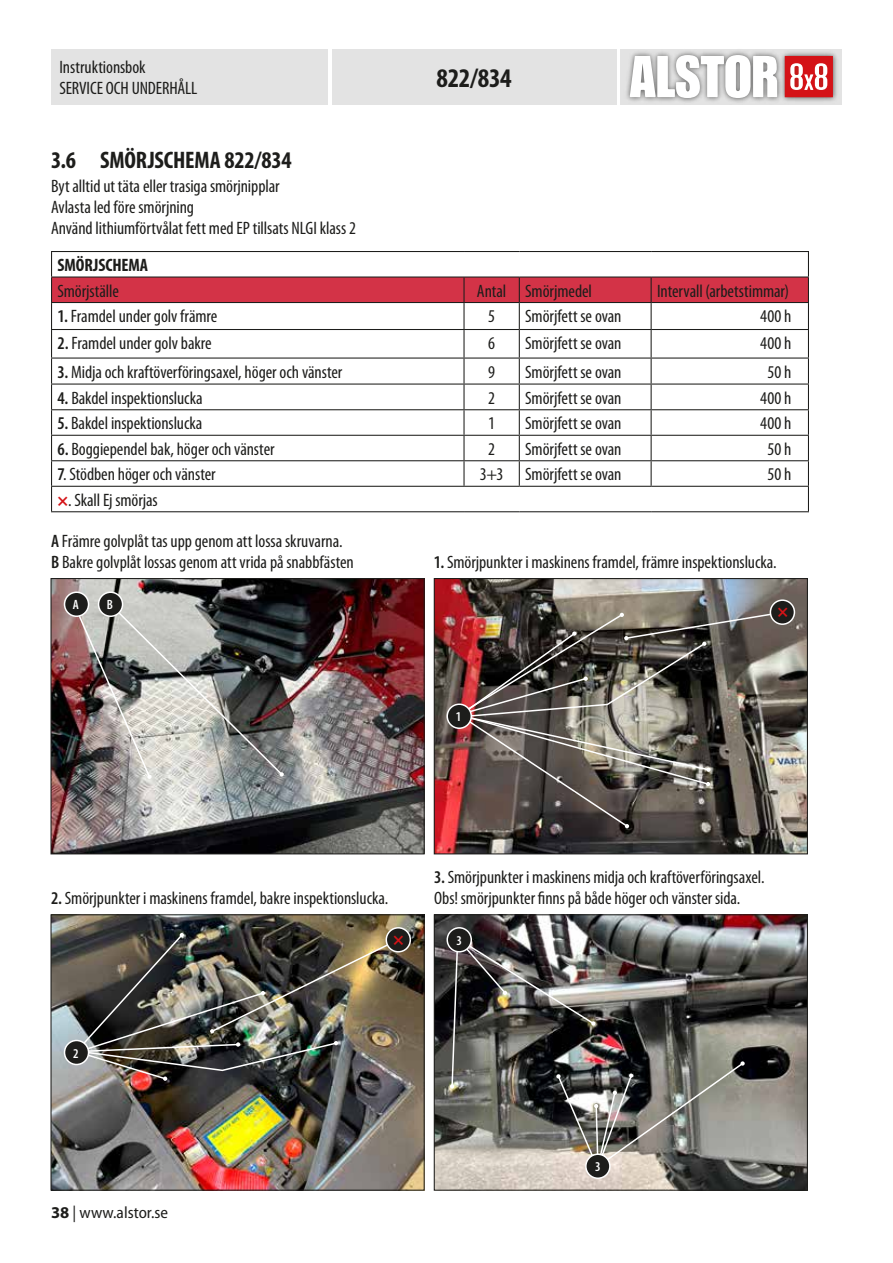
<style>
.page{position:relative;width:893px;height:1263px;background:#fff}
.page>*{position:absolute;margin:0;border:0;box-sizing:border-box;transform-origin:0 0}
.t1{font:700 condensed 27px "Myriad Pro";letter-spacing:-.01em;color:#1d1d1b}
.t2{font:700 condensed 24px "Myriad Pro";letter-spacing:-.01em;color:#1d1d1b}
.t3{font:condensed 18px/21px "Myriad Pro";letter-spacing:-.005em;color:#1d1d1b}
.t4{font:700 condensed 18px "Myriad Pro";letter-spacing:-.01em;color:#1d1d1b}
.t5{font:900 condensed 18px "Myriad Pro";color:#d51317}
.t6{font:semi-condensed 16.5px "Myriad Pro";color:#1d1d1b}
.t7{font:600 condensed 13.5px "Myriad Pro";color:#fff}
.s1{font-weight:600}
.s2{font-weight:900;color:#d51317}
.s3{font-weight:700;font-stretch:normal}
</style>
<div class="page">
<div style="left:332px;top:49px;width:285px;height:55px;background:#e3e3e3"></div>
<div style="left:51px;top:49px;width:276px;height:55px;background:#e3e3e3"></div>
<img style="left:622px;top:49px;width:218px;height:55px">
<svg style="left:630px;top:55px;width:147px;height:43px"></svg>
<div style="left:785px;top:56px;width:48px;height:41px;background:#d41217"></div>
<svg style="left:790px;top:63px;width:37px;height:27px"></svg>
<hr style="left:51px;top:251px;width:413px;height:1px;background:#1d1d1b">
<hr style="left:464px;top:251px;width:55px;height:1px;background:#1d1d1b">
<hr style="left:519px;top:251px;width:132px;height:1px;background:#1d1d1b">
<hr style="left:651px;top:251px;width:158px;height:1px;background:#1d1d1b">
<svg style="left:51px;top:252px;width:758px;height:259px"></svg>
<hr style="left:51px;top:511px;width:413px;height:1px;background:#1d1d1b">
<hr style="left:464px;top:511px;width:55px;height:1px;background:#1d1d1b">
<hr style="left:519px;top:511px;width:132px;height:1px;background:#1d1d1b">
<hr style="left:651px;top:511px;width:158px;height:1px;background:#1d1d1b">
<img style="left:52px;top:580px;width:371px;height:272px">
<div style="left:50px;top:578px;width:375px;height:276px;border:1px solid #1d1d1b"></div>
<img style="left:76px;top:607px;width:208px;height:172px">
<div style="left:65px;top:592px;width:24px;height:24px;background:#1d1d1b;border-radius:50%"></div>
<div style="left:64px;top:591px;width:25px;height:26px;border:2px solid #fff;border-radius:50%"></div>
<div style="left:99px;top:592px;width:24px;height:24px;background:#1d1d1b;border-radius:50%"></div>
<div style="left:98px;top:591px;width:25px;height:26px;border:2px solid #fff;border-radius:50%"></div>
<img style="left:52px;top:916px;width:371px;height:273px">
<div style="left:50px;top:914px;width:375px;height:277px;border:1px solid #1d1d1b"></div>
<img style="left:436px;top:916px;width:370px;height:273px">
<div style="left:434px;top:914px;width:374px;height:277px;border:1px solid #1d1d1b"></div>
<img style="left:450px;top:938px;width:295px;height:230px">
<img style="left:74px;top:933px;width:326px;height:148px">
<div style="left:65px;top:1040px;width:24px;height:24px;background:#1d1d1b;border-radius:50%"></div>
<div style="left:64px;top:1040px;width:25px;height:25px;border:2px solid #fff;border-radius:50%"></div>
<div style="left:586px;top:1154px;width:24px;height:24px;background:#1d1d1b;border-radius:50%"></div>
<div style="left:585px;top:1153px;width:26px;height:26px;border:2px solid #fff;border-radius:50%"></div>
<img style="left:436px;top:580px;width:370px;height:272px">
<div style="left:434px;top:578px;width:374px;height:276px;border:1px solid #1d1d1b"></div>
<div style="left:770px;top:600px;width:24px;height:24px;background:#1d1d1b;border-radius:50%"></div>
<div style="left:770px;top:599px;width:25px;height:26px;border:2px solid #fff;border-radius:50%"></div>
<img style="left:456px;top:611px;width:328px;height:217px">
<div style="left:447px;top:704px;width:24px;height:24px;background:#1d1d1b;border-radius:50%"></div>
<div style="left:446px;top:703px;width:26px;height:26px;border:2px solid #fff;border-radius:50%"></div>
<div style="left:447px;top:928px;width:24px;height:24px;background:#1d1d1b;border-radius:50%"></div>
<div style="left:446px;top:927px;width:26px;height:25px;border:2px solid #fff;border-radius:50%"></div>
<div style="left:386px;top:928px;width:24px;height:24px;background:#1d1d1b;border-radius:50%"></div>
<div style="left:386px;top:927px;width:25px;height:25px;border:2px solid #fff;border-radius:50%"></div>
<p class="t3" style="left:60px;top:57px;width:139px">Instruktionsbok<br>SERVICE OCH UNDERHÅLL</p>
<h1 class="t1" style="left:436px;top:63px;width:77px">822/834</h1>
<h2 class="t2" style="left:51px;top:147px;width:242px">3.6 SMÖRJSCHEMA 822/834</h2>
<p class="t3" style="left:51px;top:176px;width:306px">Byt alltid ut täta eller trasiga smörjnipplar<br>Avlasta led före smörjning<br>Använd lithiumförtvålat fett med EP tillsats NLGI klass 2</p>
<p class="t4" style="left:58px;top:255px;width:92px">SMÖRJSCHEMA</p>
<p class="t3" style="left:58px;top:280px;width:63px">Smörjställe</p>
<p class="t3" style="left:477px;top:280px;width:117px">Antal Smörjmedel</p>
<p class="t3" style="left:657px;top:280px;width:134px">Intervall (arbetstimmar)</p>
<p class="t3" style="left:58px;top:306px;width:161px"><span class="s1">1.</span> Framdel under golv främre</p>
<p class="t3" style="left:488px;top:306px;width:8px">5</p>
<p class="t3" style="left:525px;top:306px;width:98px">Smörjfett se ovan</p>
<p class="t3" style="left:760px;top:306px;width:33px">400 h</p>
<p class="t3" style="left:58px;top:333px;width:156px"><span class="s1">2.</span> Framdel under golv bakre</p>
<p class="t3" style="left:488px;top:333px;width:8px">6</p>
<p class="t3" style="left:525px;top:333px;width:98px">Smörjfett se ovan</p>
<p class="t3" style="left:760px;top:333px;width:33px">400 h</p>
<p class="t3" style="left:58px;top:361px;width:286px"><span class="s1">3.</span> Midja och kraftöverföringsaxel, höger och vänster</p>
<p class="t3" style="left:488px;top:361px;width:8px">9</p>
<p class="t3" style="left:525px;top:361px;width:98px">Smörjfett se ovan</p>
<p class="t3" style="left:768px;top:361px;width:25px">50 h</p>
<p class="t3" style="left:58px;top:387px;width:147px"><span class="s1">4.</span> Bakdel inspektionslucka</p>
<p class="t3" style="left:488px;top:387px;width:8px">2</p>
<p class="t3" style="left:525px;top:387px;width:98px">Smörjfett se ovan</p>
<p class="t3" style="left:760px;top:387px;width:33px">400 h</p>
<p class="t3" style="left:58px;top:413px;width:146px"><span class="s1">5.</span> Bakdel inspektionslucka</p>
<p class="t3" style="left:488px;top:413px;width:8px">1</p>
<p class="t3" style="left:525px;top:413px;width:98px">Smörjfett se ovan</p>
<p class="t3" style="left:760px;top:413px;width:33px">400 h</p>
<p class="t3" style="left:58px;top:439px;width:219px"><span class="s1">6.</span> Boggiependel bak, höger och vänster</p>
<p class="t3" style="left:488px;top:439px;width:8px">2</p>
<p class="t3" style="left:525px;top:439px;width:98px">Smörjfett se ovan</p>
<p class="t3" style="left:768px;top:439px;width:25px">50 h</p>
<p class="t3" style="left:58px;top:464px;width:160px"><span class="s1">7</span>. Stödben höger och vänster</p>
<p class="t3" style="left:480px;top:464px;width:143px">3+3 Smörjfett se ovan</p>
<p class="t3" style="left:768px;top:464px;width:25px">50 h</p>
<p class="t3" style="left:58px;top:490px;width:102px"><span class="s2">×</span>. Skall Ej smörjas</p>
<p class="t3" style="left:51px;top:531px;width:304px"><span class="s1">A</span> Främre golvplåt tas upp genom att lossa skruvarna.<br><span class="s1">B</span> Bakre golvplåt lossas genom att vrida på snabbfästen</p>
<p class="t7" style="left:73px;top:597px;width:8px">A</p>
<p class="t7" style="left:107px;top:597px;width:8px">B</p>
<p class="t3" style="left:434px;top:552px;width:344px"><span class="s1">1.</span> Smörjpunkter i maskinens framdel, främre inspektionslucka.</p>
<p class="t5" style="left:777px;top:601px;width:12px">×</p>
<p class="t7" style="left:456px;top:709px;width:7px">1</p>
<p class="t3" style="left:51px;top:887px;width:339px"><span class="s1">2.</span> Smörjpunkter i maskinens framdel, bakre inspektionslucka.</p>
<p class="t3" style="left:434px;top:866px;width:332px"><span class="s1">3.</span> Smörjpunkter i maskinens midja och kraftöverföringsaxel.<br>Obs! smörjpunkter finns på både höger och vänster sida.</p>
<p class="t7" style="left:73px;top:1046px;width:7px">2</p>
<p class="t6" style="left:51px;top:1204px;width:118px"><span class="s3">38</span> | www.alstor.se</p>
<p class="t5" style="left:393px;top:929px;width:12px">×</p>
<p class="t7" style="left:457px;top:933px;width:7px">3</p>
<p class="t7" style="left:595px;top:1159px;width:7px">3</p>
</div>
